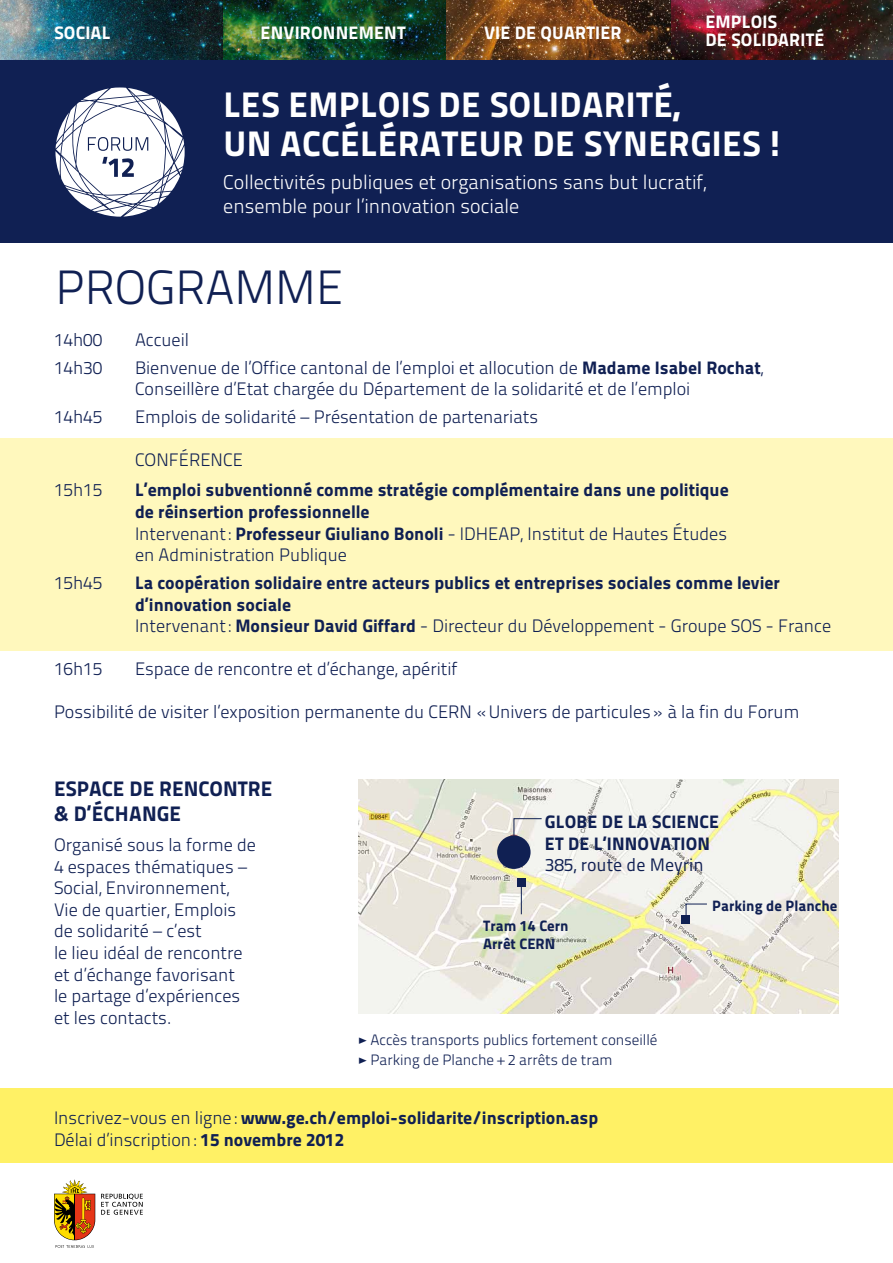
<style>
.page{position:relative;width:893px;height:1263px;background:#fff}
.page>*{position:absolute;margin:0;border:0;box-sizing:border-box;transform-origin:0 0}
.t1{font:48px "Titillium Text 25 L 250 wt";color:#102053}
.t2{font:35.4px/38.8px "Titillium Maps 29 L 999 wt";letter-spacing:.01em;color:#fff}
.t3{font:21px "Titillium Maps 29 L 999 wt";color:#102053}
.t4{font:19.95px/24.3px "Titillium Text 25 L 250 wt";color:#fff}
.t5{font:18px/21.6px "Titillium Text 25 L 250 wt";color:#102053}
.t6{font:18px/21.6px "Titillium Maps 29 L 999 wt";color:#102053}
.t7{font:18px/18px "Titillium Maps 29 L 999 wt";letter-spacing:.01em;color:#fff}
.t8{font:18px "Titillium Maps 29 L 400 wt";color:#102053}
.t9{font:15px/19.5px "Titillium Text 25 L 250 wt";color:#102053}
.t10{font:15px/18px "Titillium Maps 29 L 999 wt";color:#102053}
.s1{font-family:"Titillium Maps 29 L 999 wt"}
.s2{font-family:"The Sans Bold Caps"}
.s3{font-family:"Titillium Text 25 L 250 wt"}
</style>
<div class="page">
<div style="left:0;top:1089px;width:893px;height:74px;background:#fff165"></div>
<div style="left:0;top:438px;width:893px;height:212px;background:#fff8bd"></div>
<div style="left:0;top:60px;width:893px;height:183px;background:#102053"></div>
<svg style="left:54px;top:1179px;width:41px;height:69px"></svg>
<hr style="left:75px;top:1194px;width:1px;height:46px;background:#000">
<svg style="left:101px;top:1194px;width:42px;height:21px"></svg>
<svg style="left:55px;top:87px;width:130px;height:130px"></svg>
<img style="left:0;top:0;width:893px;height:60px">
<img style="left:358px;top:780px;width:481px;height:233px">
<div style="left:517px;top:878px;width:9px;height:9px;background:#102053"></div>
<div style="left:681px;top:915px;width:9px;height:9px;background:#102053"></div>
<hr style="left:521px;top:884px;width:1px;height:30px;background:#102053">
<div style="left:497px;top:835px;width:34px;height:34px;background:#102053;border-radius:50%"></div>
<svg style="left:513px;top:818px;width:29px;height:25px"></svg>
<svg style="left:685px;top:903px;width:23px;height:17px"></svg>
<p class="t7" style="left:54px;top:22px;width:54px">Social</p>
<p class="t7" style="left:261px;top:22px;width:63px">ENVIRONNE</p>
<p class="t7" style="left:359px;top:22px;width:27px">MENT</p>
<p class="t7" style="left:705px;top:11px;width:121px">EMPLOIS<br>DE SOLIDARITé</p>
<p class="t7" style="left:484px;top:22px;width:139px">VIE DE QUARTIER</p>
<h2 class="t2" style="left:223px;top:83px;width:562px;text-indent:154px">ois de solidarité,<br>un accélérateur de synergies!</h2>
<p class="t4" style="left:223px;top:169px;width:485px">Collectivités publiques et organisations sans but lucratif, ensemble pour l’innovation sociale</p>
<h2 class="t2" style="left:223px;top:83px;width:108px">Les empl</h2>
<h1 class="t1" style="left:55px;top:252px;width:289px">PROGRAMME</h1>
<p class="t5" style="left:54px;top:328px;width:50px">14h00</p>
<p class="t5" style="left:135px;top:328px;width:56px">Accueil</p>
<p class="t5" style="left:54px;top:356px;width:50px">14h30</p>
<p class="t5" style="left:135px;top:356px;width:630px">Bienvenue de l’Office cantonal de l’emploi et allocution de <span class="s1">Madame Isabel Rochat</span>,<br>Conseillère d’Etat chargée du Département de la solidarité et de l’emploi</p>
<p class="t5" style="left:54px;top:405px;width:50px">14h45</p>
<p class="t5" style="left:135px;top:405px;width:405px">Emplois de solidarité – Présentation de partenariats</p>
<p class="t5" style="left:135px;top:448px;width:109px">CONFéRENCE</p>
<p class="t5" style="left:54px;top:478px;width:50px">15h15</p>
<p class="t6" style="left:135px;top:478px;width:595px">L’emploi subventionné comme stratégie complémentaire dans une politique de réinsertion professionnelle</p>
<p class="t5" style="left:135px;top:522px;width:594px">Intervenant: <span class="s1">Professeur Giuliano Bonoli</span> - IDHEAP, Institut de Hautes Études en Administration Publique</p>
<p class="t5" style="left:54px;top:571px;width:50px">15h45</p>
<p class="t6" style="left:135px;top:571px;width:647px">La coopération solidaire entre acteurs publics et entreprises sociales comme levier d’innovation sociale</p>
<p class="t5" style="left:135px;top:614px;width:698px">Intervenant: <span class="s1">Monsieur David Giffard</span> - Directeur du Développement - Groupe SOS - France</p>
<p class="t5" style="left:54px;top:657px;width:50px">16h15</p>
<p class="t5" style="left:135px;top:657px;width:324px">Espace de rencontre et d’échange, apéritif</p>
<p class="t5" style="left:54px;top:700px;width:747px">Possibilité de visiter l’exposition permanente du CERN «Univers de particules» à la fin du Forum</p>
<p class="t3" style="left:54px;top:772px;width:48px">ESPACE</p>
<p class="t3" style="left:130px;top:772px;width:56px">DE RENCONT</p>
<p class="t3" style="left:248px;top:772px;width:23px">RE</p>
<p class="t3" style="left:54px;top:797px;width:126px">&amp; D’éCHANGE</p>
<p class="t5" style="left:54px;top:833px;width:203px">Organisé sous la forme de<br>4 espaces thématiques –<br>Social, Environnement,<br>Vie de quartier, Emplois de solidarité – c’est<br>le lieu idéal de rencontre et d’échange favorisant<br>le partage d’expériences et les contacts.</p>
<p class="t6" style="left:545px;top:810px;width:176px">Globe de la science et de l’innovation</p>
<p class="t8" style="left:545px;top:852px;width:160px">385, route de Meyrin</p>
<p class="t10" style="left:483px;top:916px;width:87px">Tram 14 Cern<br>Arrêt CE RN</p>
<p class="t9" style="left:358px;top:1029px;width:301px"><span class="s2">&gt;</span> Accès transports publics fortement conseillé <span class="s2">&gt;</span> Parking de Planche + 2 arrêts de tram</p>
<p class="t10" style="left:712px;top:895px;width:127px">Parking de Planche</p>
<p class="t6" style="left:54px;top:1106px;width:546px"><span class="s3">Inscrivez-vous en ligne:</span> www.ge.ch/emploi-solidarite/inscription.asp</p>
<p class="t5" style="left:54px;top:1128px;width:292px">Délai d’inscription: <span class="s1">15 novembre 2012</span></p>
</div>
